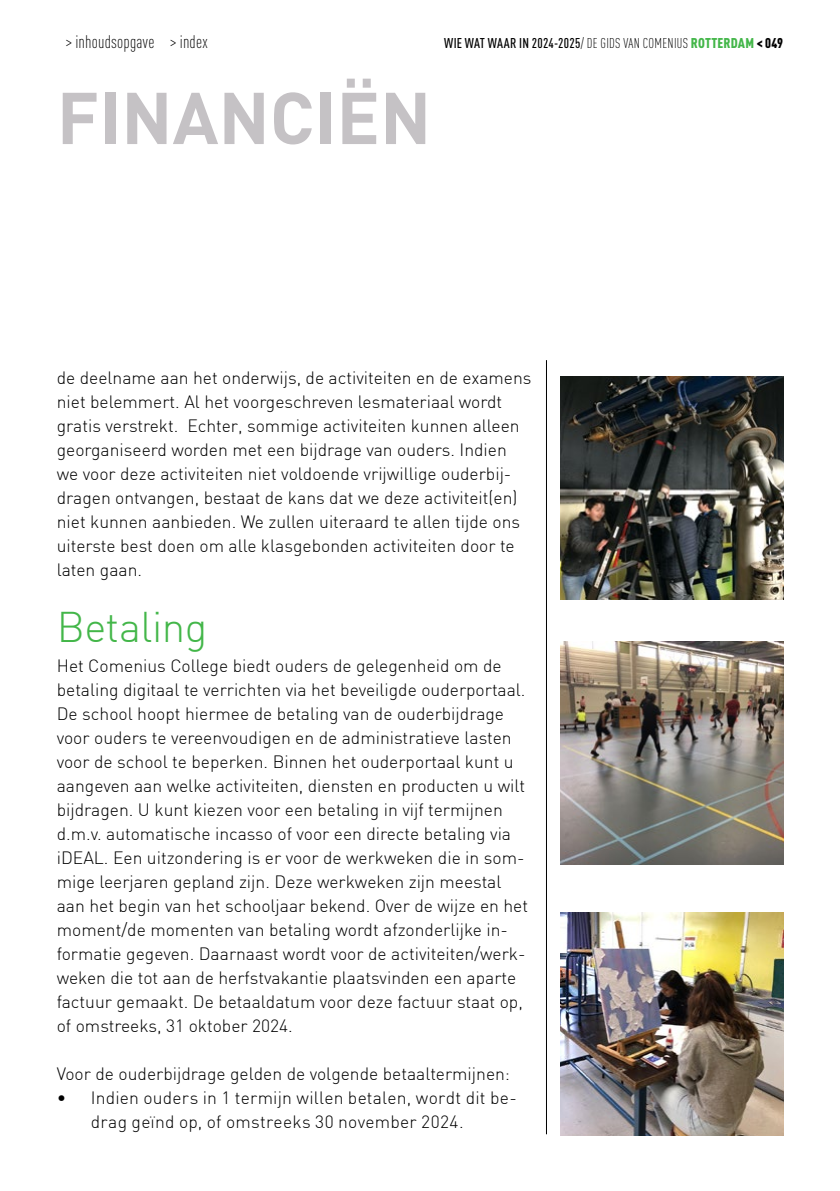
<style>
.page{position:relative;width:840px;height:1191px;background:#fff}
.page>*{position:absolute;margin:0;border:0;box-sizing:border-box;transform-origin:0 0}
.t1{font:700 72px "DIN";color:#c5c2c5}
.t2{font:300 42px "DIN";letter-spacing:-.01em;color:#43b649}
.t3{font:300 18px "DIN Cond";letter-spacing:.01em;color:#000}
.t4{font:300 17.6px/24px "DIN";color:#000}
.t5{font:500 14px "DIN Cond";letter-spacing:.02em;color:#000}
.s1{font-weight:300}
.s2{font-weight:900;color:#43b649}
.s3{font-weight:900}
</style>
<div class="page">
<hr style="left:545px;top:360px;width:1px;height:774px;background:#000">
<img style="left:560px;top:376px;width:222px;height:223px">
<img style="left:560px;top:641px;width:222px;height:223px">
<img style="left:560px;top:912px;width:222px;height:223px">
<p class="t3" style="left:66px;top:31px;width:143px">&gt; inhoudsopgave &gt; index</p>
<p class="t5" style="left:444px;top:35px;width:340px">WIE WAT WAAR IN 2024-2025<span class="s1">/ DE GIDS VAN COMENIUS</span> <span class="s2">ROTTERDAM</span> <span class="s3">&lt; 049</span></p>
<h1 class="t1" style="left:57px;top:71px;width:376px">FINANCIËN</h1>
<p class="t4" style="left:57px;top:365px;width:476px">de deelname aan het onderwijs, de activiteiten en de examens niet belemmert. Al het voorgeschreven lesmateriaal wordt gratis verstrekt. Echter, sommige activiteiten kunnen alleen georganiseerd worden met een bijdrage van ouders. Indien we voor deze activiteiten niet voldoende vrijwillige ouderbij&shy;dragen ontvangen, bestaat de kans dat we deze activiteit(en) niet kunnen aanbieden. We zullen uiteraard te allen tijde ons uiterste best doen om alle klasgebonden activiteiten door te laten gaan.</p>
<h2 class="t2" style="left:57px;top:601px;width:152px">Betaling</h2>
<p class="t4" style="left:57px;top:653px;width:472px">Het Comenius College biedt ouders de gelegenheid om de betaling digitaal te verrichten via het beveiligde ouderportaal.<br>De school hoopt hiermee de betaling van de ouderbijdrage voor ouders te vereenvoudigen en de administratieve lasten voor de school te beperken. Binnen het ouderportaal kunt u aangeven aan welke activiteiten, diensten en producten u wilt bijdragen. U kunt kiezen voor een betaling in vijf termijnen d.m.v. automatische incasso of voor een directe betaling via iDEAL. Een uitzondering is er voor de werkweken die in som&shy;mige leerjaren gepland zijn. Deze werkweken zijn meestal aan het begin van het schooljaar bekend. Over de wijze en het moment/de momenten van betaling wordt afzonderlijke in&shy;formatie gegeven. Daarnaast wordt voor de activiteiten/werk&shy;weken die tot aan de herfstvakantie plaatsvinden een aparte factuur gemaakt. De betaaldatum voor deze factuur staat op, of omstreeks, 31 oktober 2024.</p>
<p class="t4" style="left:57px;top:1061px;width:454px">Voor de ouderbijdrage gelden de volgende betaaltermijnen:</p>
<p class="t4" style="left:91px;top:1085px;width:427px;text-indent:-34px">• Indien ouders in 1 termijn willen betalen, wordt dit be&shy;drag geïnd op, of omstreeks 30 november 2024.</p>
</div>
